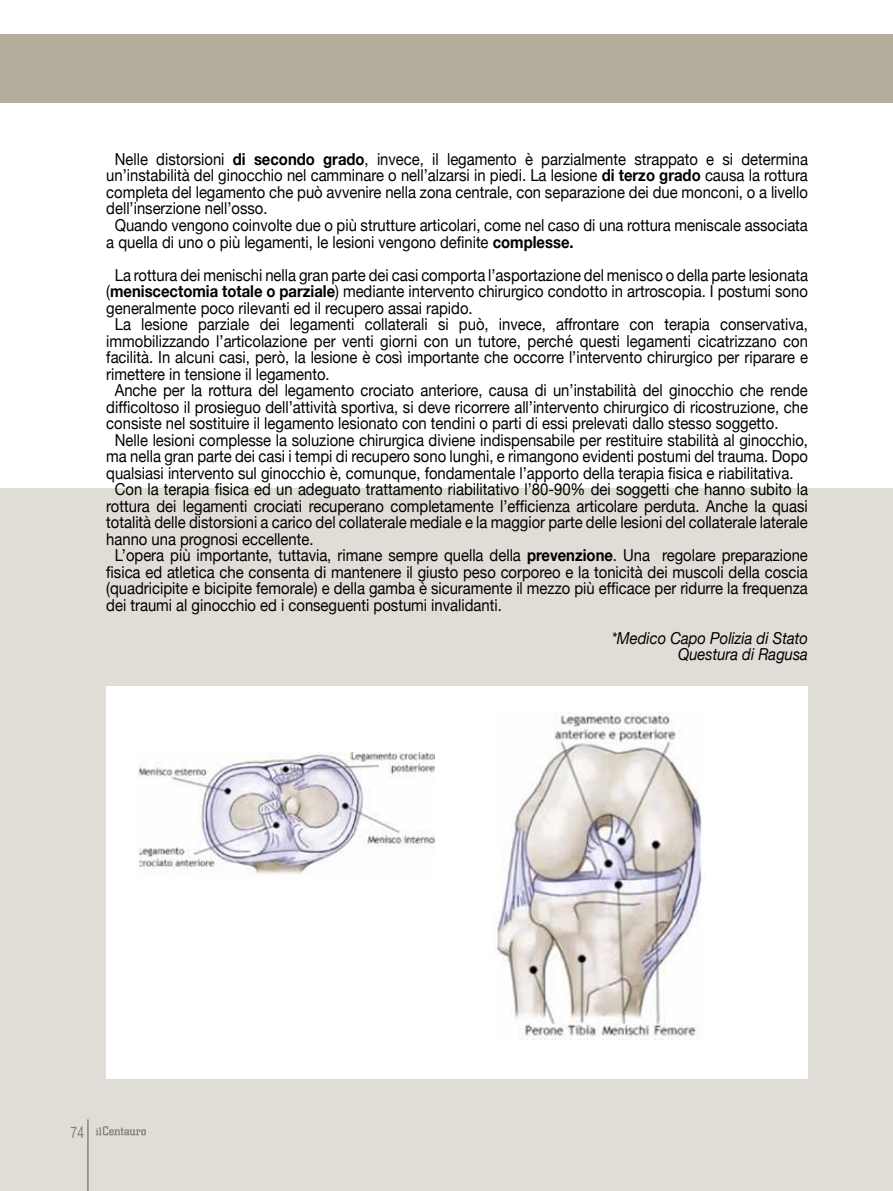
<style>
.page{position:relative;width:893px;height:1191px;background:#fff}
.page>*{position:absolute;margin:0;border:0;box-sizing:border-box;transform-origin:0 0}
.t1{font:16.5px "Helvetica Neue";color:#000;scale:.9 1}
.t2{font:italic 16.5px/16.5px "Helvetica Neue";color:#000;text-align:right;scale:.9 1}
.t3{font:15.75px "Arial Narrow";color:#646567;scale:.95 1}
.s1{font-weight:700}
</style>
<div class="page">
<div style="left:0;top:489px;width:893px;height:702px;background:#e0ddd6"></div>
<div style="left:106px;top:686px;width:702px;height:392px;background:#fff"></div>
<div style="left:0;top:34px;width:893px;height:68px;background:#b5ad9c"></div>
<img style="left:493px;top:712px;width:209px;height:327px">
<img style="left:137px;top:753px;width:298px;height:121px">
<p class="t1" style="left:115px;top:149px;width:772px">Nelle distorsioni <span class="s1">di secondo grado</span>, invece, il legamento è parzialmente strappato e si determina</p>
<p class="t1" style="left:106px;top:166px;width:781px">un’instabilità del ginocchio nel camminare o nell’alzarsi in piedi. La lesione <span class="s1">di terzo grado</span> causa la rottura</p>
<p class="t1" style="left:106px;top:182px;width:781px">completa del legamento che può avvenire nella zona centrale, con separazione dei due monconi, o a livello</p>
<p class="t1" style="left:106px;top:199px;width:181px">dell’inserzione nell’osso.</p>
<p class="t1" style="left:115px;top:215px;width:772px">Quando vengono coinvolte due o più strutture articolari, come nel caso di una rottura meniscale associata</p>
<p class="t1" style="left:106px;top:232px;width:521px">a quella di uno o più legamenti, le lesioni vengono definite <span class="s1">complesse.</span></p>
<p class="t1" style="left:115px;top:265px;width:772px">La rottura dei menischi nella gran parte dei casi comporta l’asportazione del menisco o della parte lesionata</p>
<p class="t1" style="left:106px;top:281px;width:781px">(<span class="s1">meniscectomia totale o parziale</span>) mediante intervento chirurgico condotto in artroscopia. I postumi sono</p>
<p class="t1" style="left:106px;top:298px;width:409px">generalmente poco rilevanti ed il recupero assai rapido.</p>
<p class="t1" style="left:115px;top:314px;width:772px">La lesione parziale dei legamenti collaterali si può, invece, affrontare con terapia conservativa,</p>
<p class="t1" style="left:106px;top:331px;width:781px">immobilizzando l’articolazione per venti giorni con un tutore, perché questi legamenti cicatrizzano con</p>
<p class="t1" style="left:106px;top:347px;width:781px">facilità. In alcuni casi, però, la lesione è così importante che occorre l’intervento chirurgico per riparare e</p>
<p class="t1" style="left:106px;top:364px;width:250px">rimettere in tensione il legamento.</p>
<p class="t1" style="left:115px;top:380px;width:771px">Anche per la rottura del legamento crociato anteriore, causa di un’instabilità del ginocchio che rende</p>
<p class="t1" style="left:106px;top:397px;width:781px">difficoltoso il prosieguo dell’attività sportiva, si deve ricorrere all’intervento chirurgico di ricostruzione, che</p>
<p class="t1" style="left:106px;top:413px;width:748px">consiste nel sostituire il legamento lesionato con tendini o parti di essi prelevati dallo stesso soggetto.</p>
<p class="t1" style="left:115px;top:430px;width:772px">Nelle lesioni complesse la soluzione chirurgica diviene indispensabile per restituire stabilità al ginocchio,</p>
<p class="t1" style="left:106px;top:446px;width:781px">ma nella gran parte dei casi i tempi di recupero sono lunghi, e rimangono evidenti postumi del trauma. Dopo</p>
<p class="t1" style="left:106px;top:463px;width:765px">qualsiasi intervento sul ginocchio è, comunque, fondamentale l’apporto della terapia fisica e riabilitativa.</p>
<p class="t1" style="left:115px;top:479px;width:772px">Con la terapia fisica ed un adeguato trattamento riabilitativo l’80-90% dei soggetti che hanno subito la</p>
<p class="t1" style="left:106px;top:496px;width:781px">rottura dei legamenti crociati recuperano completamente l’efficienza articolare perduta. Anche la quasi</p>
<p class="t1" style="left:106px;top:512px;width:781px">totalità delle distorsioni a carico del collaterale mediale e la maggior parte delle lesioni del collaterale laterale</p>
<p class="t1" style="left:106px;top:529px;width:232px">hanno una prognosi eccellente.</p>
<p class="t1" style="left:115px;top:545px;width:772px">L’opera più importante, tuttavia, rimane sempre quella della <span class="s1">prevenzione</span>. Una regolare preparazione</p>
<p class="t1" style="left:106px;top:562px;width:781px">fisica ed atletica che consenta di mantenere il giusto peso corporeo e la tonicità dei muscoli della coscia</p>
<p class="t1" style="left:106px;top:578px;width:781px">(quadricipite e bicipite femorale) e della gamba è sicuramente il mezzo più efficace per ridurre la frequenza</p>
<p class="t1" style="left:106px;top:595px;width:441px">dei traumi al ginocchio ed i conseguenti postumi invalidanti.</p>
<p class="t2" style="left:612px;top:629px;width:220px">*Medico Capo Polizia di Stato<br>Questura di Ragusa</p>
<p class="t3" style="left:71px;top:1120px;width:16px">74</p>
</div>
